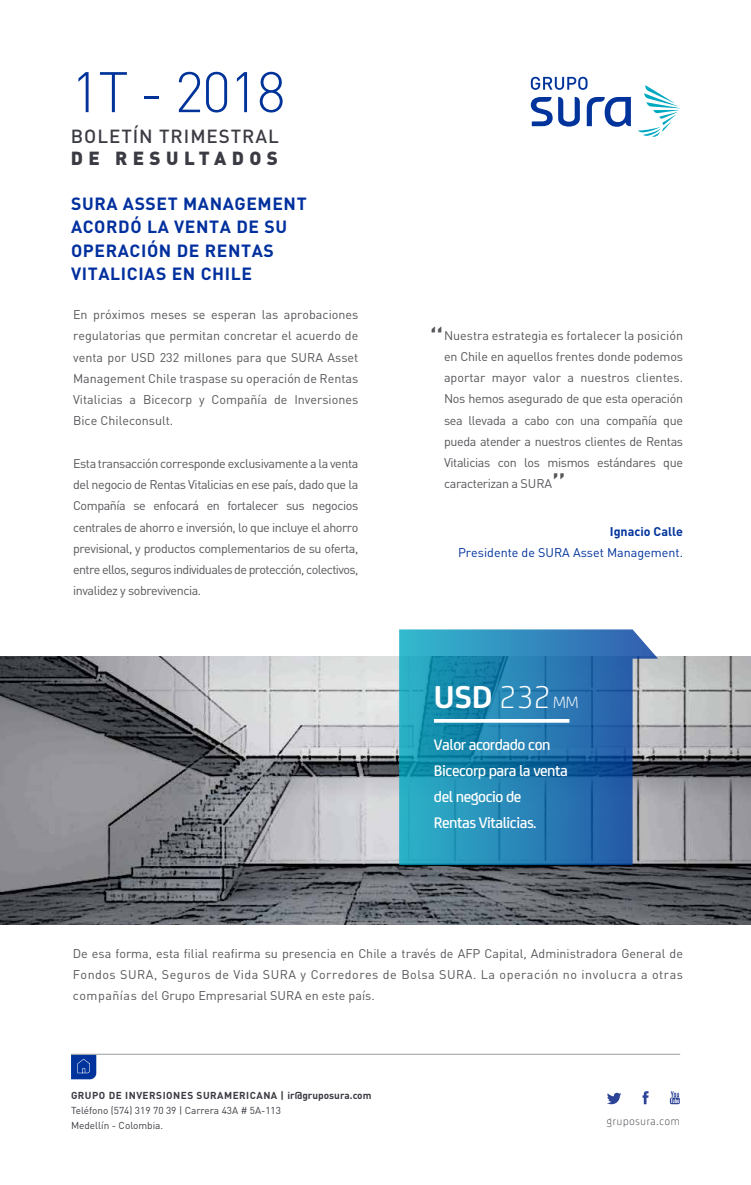
<style>
.page{position:relative;width:751px;height:1185px;background:#fff}
.page>*{position:absolute;margin:0;border:0;box-sizing:border-box;transform-origin:0 0}
.t1{font:300 56.25px "DIN Pro";letter-spacing:-.03em;color:#00339a}
.t2{font:37.5px "DIN Pro";color:#55565a}
.t3{font:700 33.75px "FS Joey";color:#fff}
.t4{font:500 18.75px "DIN Pro";letter-spacing:.05em;color:#3b3c43}
.t5{font:900 18.75px "DIN Pro";letter-spacing:.29em;color:#3b3c43}
.t6{font:700 17.5px/23.5px "DIN Pro";letter-spacing:.035em;color:#002f9e}
.t7{font:500 16.25px/26px "FS Joey";letter-spacing:-.03em;color:#fff}
.t8{font:12.5px/21.2px "DIN Pro";color:#55565a;text-align:justify}
.t9{font:12.5px "DIN Pro";color:#00339b}
.t10{font:700 12.5px "DIN Pro";color:#00339b}
.t11{font:300 11.25px "FS Joey";letter-spacing:.07em;color:#3b3c43}
.t12{font:10px/15px "DIN Pro";color:#3b3c43}
.t13{font:700 10px "DIN Pro";letter-spacing:.05em;color:#3b3c43}
.s1{font-weight:300}
.s2{font-weight:300;font-size:17.5px}
</style>
<div class="page">
<img style="left:0;top:657px;width:750px;height:267px">
<svg style="left:399px;top:629px;width:258px;height:236px;background:#3085b2"></svg>
<svg style="left:433px;top:719px;width:136px;height:4px"></svg>
<svg style="left:638px;top:85px;width:41px;height:52px"></svg>
<svg style="left:530px;top:77px;width:100px;height:50px"></svg>
<svg style="left:642px;top:1091px;width:6px;height:13px"></svg>
<svg style="left:607px;top:1093px;width:14px;height:11px"></svg>
<svg style="left:669px;top:1091px;width:10px;height:13px"></svg>
<svg style="left:71px;top:1055px;width:25px;height:24px"></svg>
<hr style="left:71px;top:1054px;width:608px;height:1px;background:#999d9d">
<h1 class="t1" style="left:71px;top:54px;width:216px">1T - 2018</h1>
<h3 class="t4" style="left:71px;top:123px;width:209px">BOLETÍN TRIMESTRAL</h3>
<h3 class="t5" style="left:71px;top:146px;width:208px">DE RESULTADOS</h3>
<h3 class="t6" style="left:71px;top:191px;width:237px">SURA ASSET MANAGEMENT<br>ACORDÓ LA VENTA DE SU<br>OPERACIÓN DE RENTAS<br>VITALICIAS EN CHILE</h3>
<p class="t8" style="left:73px;top:303px;width:286px">En próximos meses se esperan las aprobaciones regulatorias que permitan concretar el acuerdo de venta por USD 232 millones para que SURA Asset Management Chile traspase su operación de Rentas Vitalicias a Bicecorp y Compañía de Inversiones Bice Chileconsult.</p>
<p class="t8" style="left:73px;top:452px;width:287px">Esta transacción corresponde exclusivamente a la venta del negocio de Rentas Vitalicias en ese país, dado que la Compañía se enfocará en fortalecer sus negocios centrales de ahorro e inversión, lo que incluye el ahorro previsional, y productos complementarios de su oferta, entre ellos, seguros individuales de protección, colectivos, invalidez y sobrevivencia.</p>
<h2 class="t2" style="left:428px;top:317px;width:18px">“</h2>
<p class="t8" style="left:444px;top:324px;width:240px">Nuestra estrategia es fortalecer la posición en Chile en aquellos frentes donde podemos aportar mayor valor a nuestros clientes.<br>Nos hemos asegurado de que esta operación sea llevada a cabo con una compañía que pueda atender a nuestros clientes de Rentas Vitalicias con los mismos estándares que caracterizan a SURA</p>
<p class="t10" style="left:609px;top:523px;width:75px">Ignacio Calle</p>
<p class="t9" style="left:458px;top:544px;width:226px">Presidente de SURA Asset Management.</p>
<h2 class="t2" style="left:550px;top:461px;width:18px">”</h2>
<h3 class="t3" style="left:433px;top:672px;width:146px">USD <span class="s1">232</span><span class="s2">MM</span></h3>
<h3 class="t7" style="left:433px;top:730px;width:135px">Valor acordado con<br>Bicecorp para la venta del negocio de<br>Rentas Vitalicias.</h3>
<p class="t8" style="left:73px;top:942px;width:611px">De esa forma, esta filial reafirma su presencia en Chile a través de AFP Capital, Administradora General de Fondos SURA, Seguros de Vida SURA y Corredores de Bolsa SURA. La operación no involucra a otras compañías del Grupo Empresarial SURA en este país.</p>
<p class="t13" style="left:71px;top:1088px;width:302px">GRUPO DE INVERSIONES SURAMERICANA | ir@gruposura.com</p>
<p class="t12" style="left:71px;top:1102px;width:211px">Teléfono (574) 319 70 39 | Carrera 43A # 5A-113<br>Medellín - Colombia.</p>
<p class="t11" style="left:606px;top:1114px;width:74px">gruposura.com</p>
</div>
